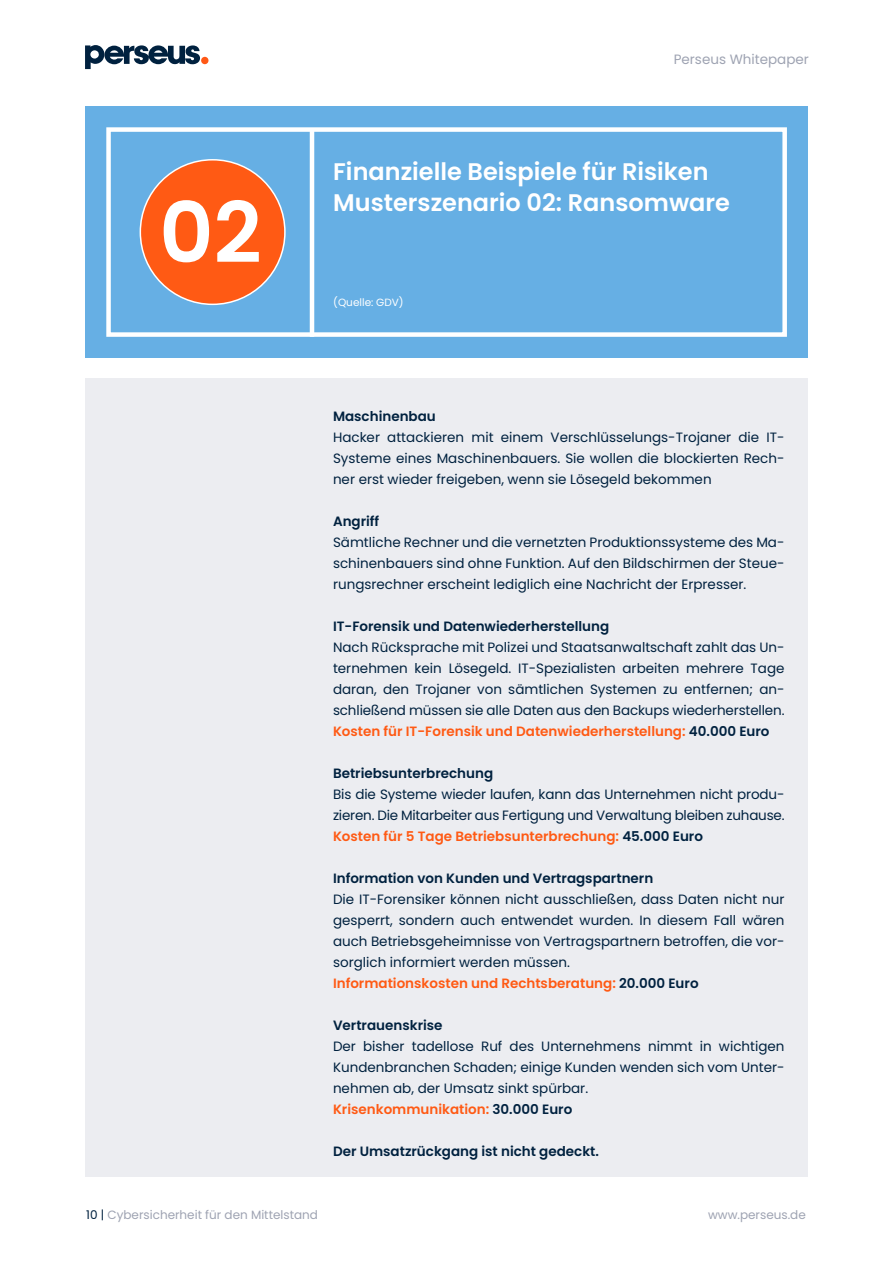
<style>
.page{position:relative;width:893px;height:1263px;background:#fff}
.page>*{position:absolute;margin:0;border:0;box-sizing:border-box;transform-origin:0 0}
.t1{font:600 84px "Poppins";color:#fff}
.t2{font:600 24px/31.5px "Poppins";color:#fff}
.t3{font:13.5px/21px "Poppins";color:#00213f;text-align:justify}
.t4{font:600 13.5px "Poppins";color:#00213f}
.t5{font:13.5px "Poppins";color:#9ea3b2}
.t6{font:12px "Poppins";color:#9ea3b2}
.t7{font:10.5px "Poppins";color:#fff}
.s1{font-weight:600;color:#ff5a14}
.s2{font-weight:600}
.s3{color:#00213f}
</style>
<div class="page">
<svg style="left:85px;top:45px;width:115px;height:24px"></svg>
<div style="left:201px;top:57px;width:7px;height:7px;background:#ff5816;border-radius:50%"></div>
<div style="left:85px;top:379px;width:723px;height:798px;background:#ecedf1"></div>
<div style="left:85px;top:106px;width:723px;height:252px;background:#66afe4"></div>
<div style="left:106px;top:127px;width:681px;height:210px;border:4px solid #fff"></div>
<hr style="left:310px;top:130px;width:4px;height:207px;background:#fff">
<div style="left:140px;top:160px;width:145px;height:144px;background:#ff5a14;border-radius:50%"></div>
<h1 class="t1" style="left:159px;top:184px;width:104px">02</h1>
<p class="t5" style="left:674px;top:51px;width:137px">Perseus Whitepaper</p>
<h2 class="t2" style="left:333px;top:156px;width:398px">Finanzielle Beispiele für Risiken<br>Musterszenario 02: Ransomware</h2>
<p class="t7" style="left:333px;top:296px;width:72px">(Quelle: GDV)</p>
<p class="t4" style="left:333px;top:408px;width:104px">Maschinenbau</p>
<p class="t3" style="left:333px;top:427px;width:453px">Hacker attackieren mit einem Verschlüsselungs-Trojaner die IT-Systeme eines Maschinenbauers. Sie wollen die blockierten Rech&shy;ner erst wieder freigeben, wenn sie Lösegeld bekommen</p>
<p class="t4" style="left:333px;top:513px;width:48px">Angriff</p>
<p class="t3" style="left:333px;top:532px;width:453px">Sämtliche Rechner und die vernetzten Produktionssysteme des Ma&shy;schinenbauers sind ohne Funktion. Auf den Bildschirmen der Steue&shy;rungsrechner erscheint lediglich eine Nachricht der Erpresser.</p>
<p class="t4" style="left:333px;top:618px;width:278px">IT-Forensik und Datenwiederherstellung</p>
<p class="t3" style="left:333px;top:637px;width:453px">Nach Rücksprache mit Polizei und Staatsanwaltschaft zahlt das Un&shy;ternehmen kein Lösegeld. IT-Spezialisten arbeiten mehrere Tage daran, den Trojaner von sämtlichen Systemen zu entfernen; an&shy;schließend müssen sie alle Daten aus den Backups wiederherstellen.<br><span class="s1">Kosten für IT-Forensik und Datenwiederherstellung:</span> <span class="s2">40.000 Euro</span></p>
<p class="t4" style="left:333px;top:765px;width:162px">Betriebsunterbrechung</p>
<p class="t3" style="left:333px;top:784px;width:453px">Bis die Systeme wieder laufen, kann das Unternehmen nicht produ&shy;zieren. Die Mitarbeiter aus Fertigung und Verwaltung bleiben zuhause.<br><span class="s1">Kosten für 5 Tage Betriebsunterbrechung:</span> <span class="s2">45.000 Euro</span></p>
<p class="t4" style="left:333px;top:870px;width:322px">Information von Kunden und Vertragspartnern</p>
<p class="t3" style="left:333px;top:889px;width:453px;text-align:left">Die IT-Forensiker können nicht ausschließen, dass Daten nicht nur gesperrt, sondern auch entwendet wurden. In diesem Fall wären auch Betriebsgeheimnisse von Vertragspartnern betroffen, die vor&shy;sorglich informiert werden müssen.<br><span class="s1">Informationskosten und Rechtsberatung:</span> <span class="s2">20.000 Euro</span></p>
<p class="t4" style="left:333px;top:1017px;width:111px">Vertrauenskrise</p>
<p class="t3" style="left:333px;top:1036px;width:453px;text-align:left">Der bisher tadellose Ruf des Unternehmens nimmt in wichtigen Kundenbranchen Schaden; einige Kunden wenden sich vom Unter&shy;nehmen ab, der Umsatz sinkt spürbar.<br><span class="s1">Krisenkommunikation:</span> <span class="s2">30.000 Euro</span></p>
<p class="t4" style="left:333px;top:1143px;width:267px">Der Umsatzrückgang ist nicht gedeckt.</p>
<p class="t6" style="left:86px;top:1207px;width:233px"><span class="s3">10 |</span> Cybersicherheit für den Mittelstand</p>
<p class="t6" style="left:708px;top:1207px;width:99px">www.perseus.de</p>
</div>
